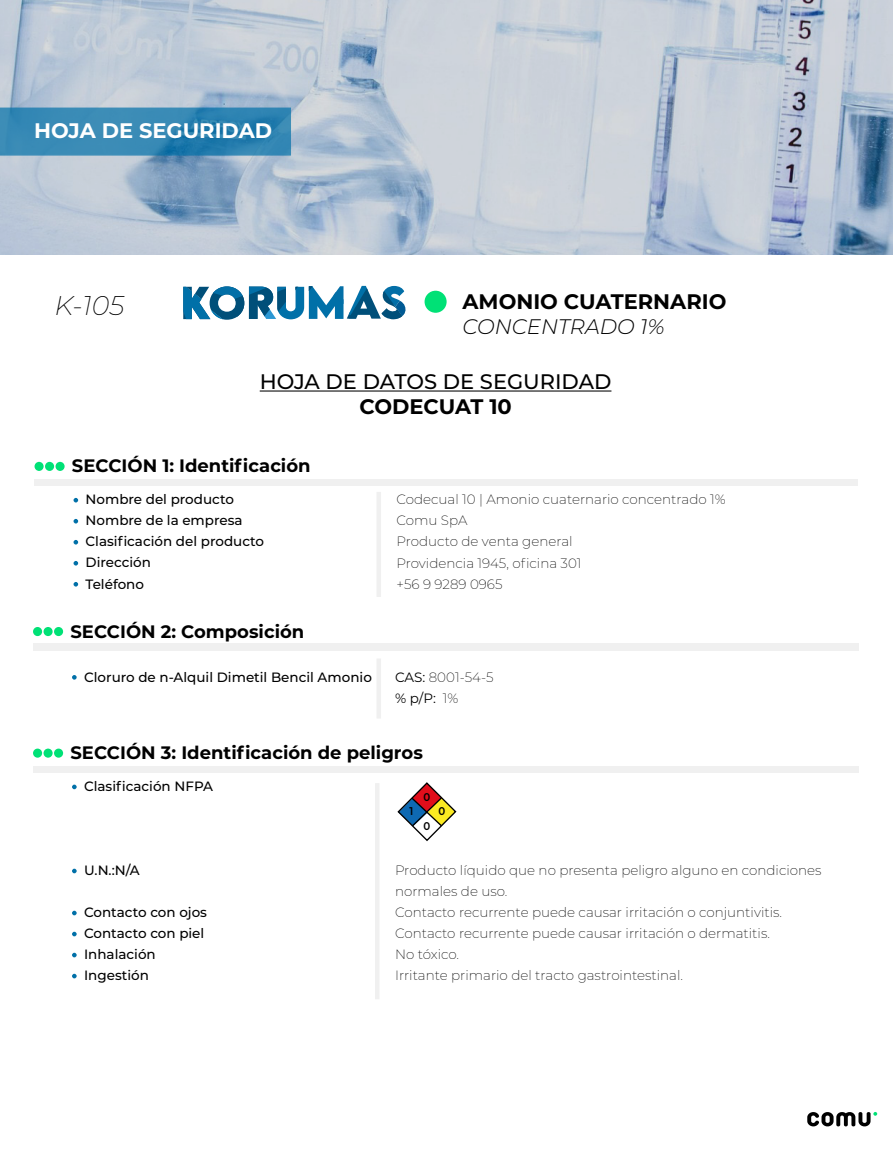
<style>
.page{position:relative;width:893px;height:1149px;background:#fff}
.page>*{position:absolute;margin:0;border:0;box-sizing:border-box;transform-origin:0 0}
.t1{font:italic 200 27px "Montserrat";color:#000}
.t2{font:700 21px "Montserrat";color:#000}
.t3{font:500 21px "Montserrat";color:#000}
.t4{font:700 21px "Montserrat";color:#fff}
.t5{font:italic 300 21px "Montserrat";color:#000}
.t6{font:700 18px "Montserrat";color:#000}
.t7{font:200 13.5px/21px "Montserrat";color:#000}
.t8{font:500 13.5px/21px "Montserrat";color:#000}
.t9{font:600 11.25px "Montserrat";color:#000;scale:.9 1}
.s1{font-weight:400}
</style>
<div class="page">
<div style="left:34px;top:479px;width:824px;height:6px;background:#f0f0f0"></div>
<svg style="left:807px;top:1112px;width:70px;height:13px"></svg>
<svg style="left:74px;top:518px;width:4px;height:5px"></svg>
<svg style="left:74px;top:497px;width:4px;height:5px"></svg>
<svg style="left:74px;top:540px;width:4px;height:4px"></svg>
<svg style="left:74px;top:561px;width:4px;height:4px"></svg>
<svg style="left:74px;top:582px;width:4px;height:4px"></svg>
<svg style="left:0;top:1px;width:893px;height:253px;background:#bac6d4"></svg>
<svg style="left:0;top:107px;width:291px;height:48px;background:#3386b3"></svg>
<hr style="left:260px;top:390px;width:351px;height:1px;background:#000">
<svg style="left:183px;top:286px;width:222px;height:33px"></svg>
<div style="left:425px;top:290px;width:22px;height:23px;background:#00e176;border-radius:50%"></div>
<div style="left:35px;top:461px;width:9px;height:10px;background:#00e176;border-radius:50%"></div>
<div style="left:45px;top:461px;width:9px;height:10px;background:#00e176;border-radius:50%"></div>
<div style="left:56px;top:461px;width:9px;height:10px;background:#00e176;border-radius:50%"></div>
<svg style="left:397px;top:782px;width:60px;height:60px"></svg>
<div style="left:376px;top:491px;width:5px;height:105px;background:#f0f0f0"></div>
<div style="left:33px;top:766px;width:825px;height:6px;background:#f0f0f0"></div>
<svg style="left:72px;top:910px;width:5px;height:5px"></svg>
<svg style="left:72px;top:784px;width:5px;height:5px"></svg>
<svg style="left:72px;top:931px;width:5px;height:5px"></svg>
<svg style="left:72px;top:952px;width:5px;height:5px"></svg>
<svg style="left:72px;top:973px;width:5px;height:5px"></svg>
<svg style="left:72px;top:868px;width:5px;height:5px"></svg>
<div style="left:33px;top:748px;width:9px;height:9px;background:#00e176;border-radius:50%"></div>
<div style="left:44px;top:748px;width:9px;height:9px;background:#00e176;border-radius:50%"></div>
<div style="left:54px;top:748px;width:9px;height:9px;background:#00e176;border-radius:50%"></div>
<div style="left:375px;top:782px;width:5px;height:216px;background:#f0f0f0"></div>
<div style="left:376px;top:658px;width:5px;height:60px;background:#f0f0f0"></div>
<div style="left:33px;top:643px;width:825px;height:7px;background:#f0f0f0"></div>
<svg style="left:72px;top:675px;width:5px;height:4px"></svg>
<svg style="left:33px;top:626px;width:9px;height:10px"></svg>
<div style="left:44px;top:626px;width:9px;height:10px;background:#00e176;border-radius:50%"></div>
<svg style="left:54px;top:626px;width:9px;height:10px"></svg>
<h2 class="t4" style="left:34px;top:115px;width:239px">HOJA DE SEGURIDAD</h2>
<h1 class="t1" style="left:54px;top:287px;width:71px">K-105</h1>
<h2 class="t2" style="left:462px;top:286px;width:265px">AMONIO CUATERNARIO</h2>
<h2 class="t5" style="left:462px;top:312px;width:204px">CONCENTRADO 1%</h2>
<h2 class="t3" style="left:260px;top:366px;width:353px">HOJA DE DATOS DE SEGURIDAD</h2>
<h2 class="t2" style="left:359px;top:391px;width:154px">CODECUAT 10</h2>
<h3 class="t6" style="left:72px;top:453px;width:240px">SECCIÓN 1: Identificación</h3>
<p class="t8" style="left:86px;top:488px;width:180px">Nombre del producto<br>Nombre de la empresa<br>Clasificación del producto<br>Dirección<br>Teléfono</p>
<p class="t7" style="left:397px;top:488px;width:331px">Codecual 10 | Amonio cuaternario concentrado 1%<br>Comu SpA<br>Producto de venta general<br>Providencia 1945, oficina 301<br>+56 9 9289 0965</p>
<h3 class="t6" style="left:70px;top:618px;width:235px">SECCIÓN 2: Composición</h3>
<p class="t8" style="left:84px;top:665px;width:289px">Cloruro de n-Alquil Dimetil Bencil Amonio</p>
<p class="t7" style="left:395px;top:665px;width:100px"><span class="s1">CAS:</span> 8001-54-5 <span class="s1">% p/P:</span> 1%</p>
<h3 class="t6" style="left:70px;top:739px;width:354px">SECCIÓN 3: Identificación de peligros</h3>
<p class="t8" style="left:84px;top:775px;width:130px">Clasificación NFPA</p>
<p class="t8" style="left:84px;top:859px;width:57px">U.N.:N/A</p>
<p class="t8" style="left:84px;top:901px;width:125px">Contacto con ojos<br>Contacto con piel<br>Inhalación<br>Ingestión</p>
<p class="t9" style="left:424px;top:789px;width:9px">0</p>
<p class="t9" style="left:424px;top:817px;width:9px">0</p>
<p class="t9" style="left:410px;top:801px;width:8px">11</p>
<p class="t9" style="left:439px;top:802px;width:9px">0</p>
<p class="t7" style="left:395px;top:859px;width:428px">Producto líquido que no presenta peligro alguno en condiciones normales de uso.<br>Contacto recurrente puede causar irritación o conjuntivitis.<br>Contacto recurrente puede causar irritación o dermatitis.<br>No tóxico.<br>Irritante primario del tracto gastrointestinal.</p>
</div>
